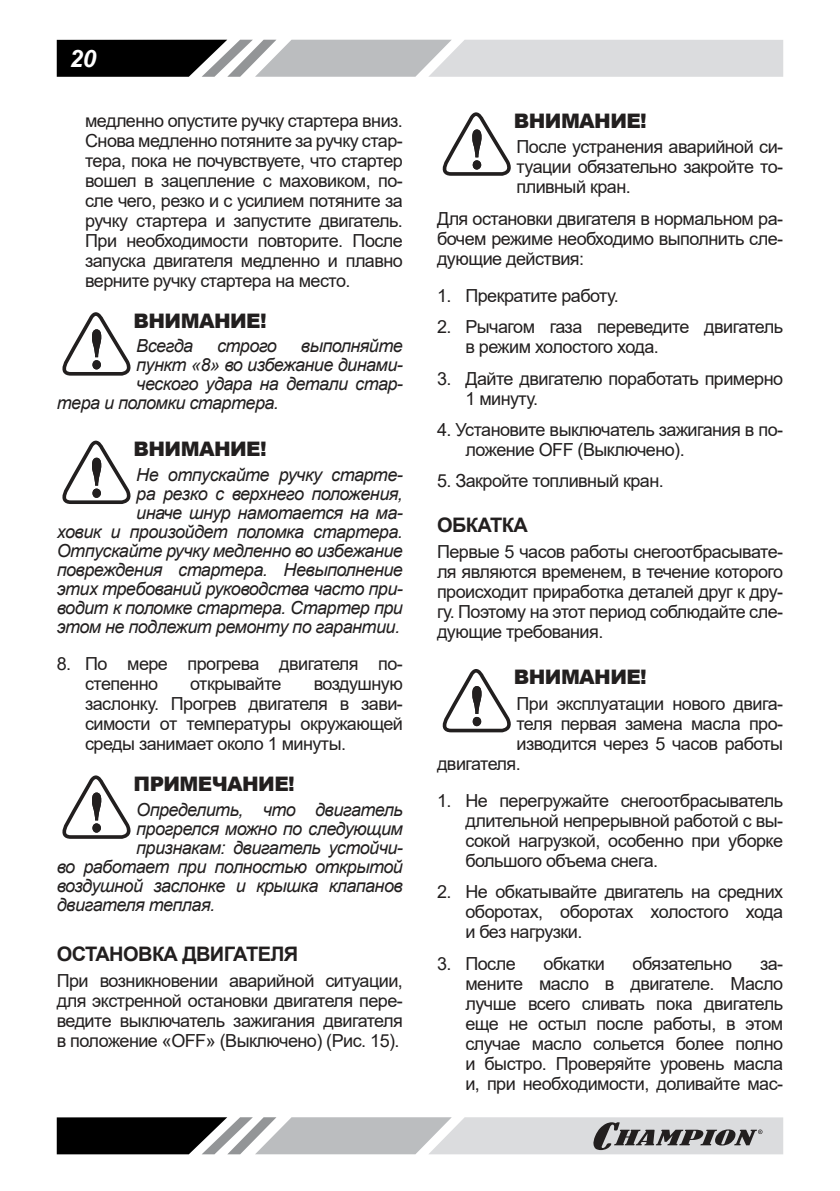
<style>
.page{position:relative;width:840px;height:1191px;background:#fff}
.page>*{position:absolute;margin:0;border:0;box-sizing:border-box;transform-origin:0 0}
.t1{font:italic 700 24px "Arial";color:#fff}
.t2{font:900 20px "Arial";letter-spacing:-.03em;color:#221f1f}
.t3{font:700 20px "Arial";letter-spacing:-.03em;color:#221f1f}
.t4{font:18px/20px "Arial";letter-spacing:-.03em;color:#221f1f;text-align:justify}
.t5{font:italic 18px/19px "Arial";letter-spacing:-.03em;color:#221f1f;text-align:right}
</style>
<div class="page">
<svg style="left:57px;top:40px;width:725px;height:37px;background:#a6a7a9"></svg>
<svg style="left:57px;top:1117px;width:725px;height:37px;background:#9b9c9d"></svg>
<svg style="left:62px;top:312px;width:69px;height:63px"></svg>
<svg style="left:62px;top:440px;width:69px;height:64px"></svg>
<svg style="left:62px;top:775px;width:69px;height:64px"></svg>
<svg style="left:442px;top:112px;width:69px;height:64px"></svg>
<svg style="left:442px;top:669px;width:69px;height:63px"></svg>
<h1 class="t1" style="left:70px;top:44px;width:28px">20</h1>
<p class="t4" style="left:85px;top:110px;width:319px">медленно опустите ручку стартера вниз.<br>Снова медленно потяните за ручку стар&shy;тера, пока не почувствуете, что стартер вошел в зацепление с маховиком, по&shy;сле чего, резко и с усилием потяните за ручку стартера и запустите двигатель.<br>При необходимости повторите. После запуска двигателя медленно и плавно верните ручку стартера на место.</p>
<p class="t2" style="left:133px;top:306px;width:134px">ВНИМАНИЕ!</p>
<p class="t5" style="left:136px;top:337px;width:58px">Всегда</p>
<p class="t5" style="left:217px;top:337px;width:61px">строго</p>
<p class="t5" style="left:301px;top:337px;width:103px">выполняйте</p>
<p class="t5" style="left:136px;top:356px;width:268px">пункт «8» во избежание динами-</p>
<p class="t5" style="left:136px;top:375px;width:268px">ческого удара на детали стар-</p>
<p class="t5" style="left:57px;top:394px;width:223px">тера и поломки стартера.</p>
<p class="t2" style="left:133px;top:434px;width:134px">ВНИМАНИЕ!</p>
<p class="t5" style="left:57px;top:465px;width:347px">Не отпускайте ручку старте-<br>ра резко с верхнего положения,<br>иначе шнур намотается на ма-<br>ховик и произойдет поломка стартера.<br>Отпускайте ручку медленно во избежание повреждения стартера. Невыполнение этих требований руководства часто при&shy;водит к поломке стартера. Стартер при этом не подлежит ремонту по гарантии.</p>
<p class="t4" style="left:85px;top:653px;width:319px;text-indent:-28px">8. По мере прогрева двигателя по&shy;степенно</p>
<p class="t4" style="left:190px;top:673px;width:93px">открывайте</p>
<p class="t4" style="left:85px;top:673px;width:319px;text-indent:228px">воздушную заслонку. Прогрев двигателя в зави&shy;симости от температуры окружающей среды занимает около 1 минуты.</p>
<p class="t2" style="left:133px;top:769px;width:163px">ПРИМЕЧАНИЕ!</p>
<p class="t5" style="left:136px;top:800px;width:268px">Определить, что двигатель</p>
<p class="t5" style="left:136px;top:819px;width:268px">прогрелся можно по следующим</p>
<p class="t5" style="left:136px;top:838px;width:268px">признакам: двигатель устойчи-</p>
<p class="t5" style="left:57px;top:857px;width:347px">во работает при полностью открытой</p>
<p class="t5" style="left:57px;top:876px;width:347px">воздушной заслонке и крышка клапанов</p>
<p class="t5" style="left:57px;top:895px;width:160px">двигателя теплая.</p>
<p class="t3" style="left:57px;top:939px;width:243px">ОСТАНОВКА ДВИГАТЕЛЯ</p>
<p class="t4" style="left:57px;top:970px;width:347px">При возникновении аварийной ситуации, для экстренной остановки двигателя пере&shy;ведите выключатель зажигания двигателя в положение «OFF» (Выключено) (Рис. 15).</p>
<p class="t2" style="left:513px;top:106px;width:134px">ВНИМАНИЕ!</p>
<p class="t4" style="left:516px;top:137px;width:268px">После устранения аварийной си&shy;туации обязательно закройте то&shy;пливный кран.</p>
<p class="t4" style="left:437px;top:208px;width:347px">Для остановки двигателя в нормальном ра&shy;бочем режиме необходимо выполнить сле&shy;дующие действия:</p>
<p class="t4" style="left:437px;top:285px;width:183px">1. Прекратите работу.</p>
<p class="t4" style="left:465px;top:317px;width:319px;text-indent:-28px">2. Рычагом газа переведите двигатель в режим холостого хода.</p>
<p class="t4" style="left:465px;top:368px;width:319px;text-indent:-28px">3. Дайте двигателю поработать примерно<br>1 минуту.</p>
<p class="t4" style="left:465px;top:419px;width:319px;text-indent:-28px">4. Установите выключатель зажигания в по&shy;ложение OFF (Выключено).</p>
<p class="t4" style="left:437px;top:471px;width:228px">5. Закройте топливный кран.</p>
<p class="t3" style="left:437px;top:511px;width:92px">ОБКАТКА</p>
<p class="t4" style="left:437px;top:541px;width:347px">Первые 5 часов работы снегоотбрасывате&shy;ля являются временем, в течение которого происходит приработка деталей друг к дру&shy;гу. Поэтому на этот период соблюдайте сле&shy;дующие требования.</p>
<p class="t2" style="left:513px;top:662px;width:134px">ВНИМАНИЕ!</p>
<p class="t4" style="left:516px;top:693px;width:268px">При эксплуатации нового двига-</p>
<p class="t4" style="left:516px;top:713px;width:268px">теля первая замена масла про-</p>
<p class="t4" style="left:516px;top:733px;width:268px">изводится через 5 часов работы</p>
<p class="t4" style="left:437px;top:753px;width:85px">двигателя.</p>
<p class="t4" style="left:465px;top:790px;width:319px;text-indent:-28px">1. Не перегружайте снегоотбрасыватель длительной непрерывной работой с вы&shy;сокой нагрузкой, особенно при уборке большого объема снега.</p>
<p class="t4" style="left:465px;top:882px;width:319px;text-indent:-28px">2. Не обкатывайте двигатель на средних оборотах, оборотах холостого хода и без нагрузки.</p>
<p class="t4" style="left:437px;top:953px;width:80px">3. После</p>
<p class="t4" style="left:543px;top:953px;width:63px">обкатки</p>
<p class="t4" style="left:632px;top:953px;width:101px">обязательно</p>
<p class="t4" style="left:465px;top:953px;width:319px;text-indent:294px">за&shy;мените масло в двигателе. Масло лучше всего сливать пока двигатель еще не остыл после работы, в этом случае масло сольется более полно и быстро. Проверяйте уровень масла и, при необходимости, доливайте мас-</p>
</div>
